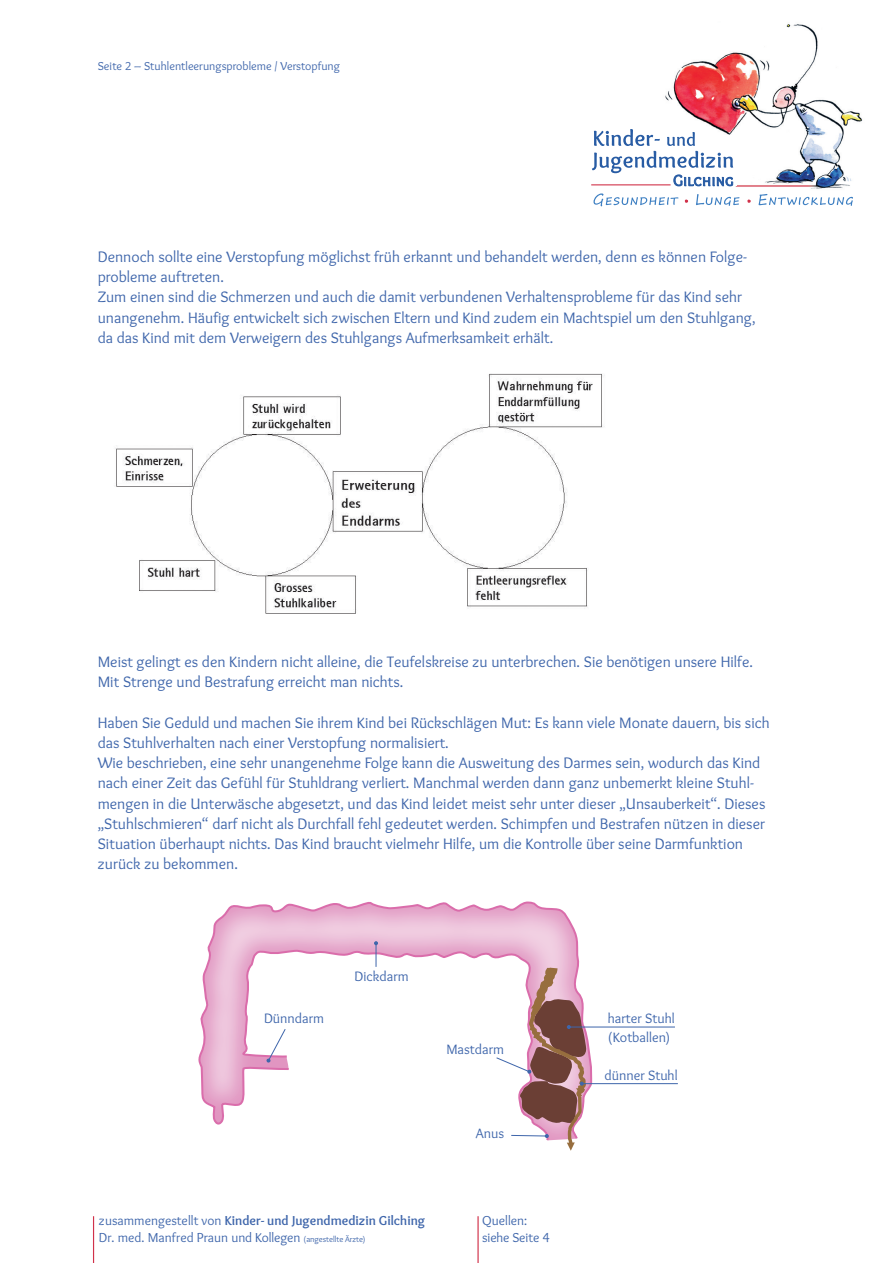
<style>
.page{position:relative;width:893px;height:1263px;background:#fff}
.page>*{position:absolute;margin:0;border:0;box-sizing:border-box;transform-origin:0 0}
.t1{font:15.75px/20.2px "Overlock";color:#3f66ab}
.t2{font:14.1px/18.1px "Overlock";color:#3f66ab}
.t3{font:13.5px/17.2px "Overlock";color:#3f66ab}
.t4{font:12px "Overlock";color:#3f66ab}
.s1{font-weight:700}
.s2{font-size:8.55px}
</style>
<div class="page">
<img style="left:665px;top:24px;width:198px;height:165px">
<hr style="left:591px;top:184px;width:80px;height:1px;background:#d1314a">
<svg style="left:759px;top:194px;width:94px;height:12px"></svg>
<svg style="left:747px;top:200px;width:4px;height:3px"></svg>
<svg style="left:696px;top:194px;width:43px;height:12px"></svg>
<svg style="left:593px;top:193px;width:85px;height:13px"></svg>
<svg style="left:592px;top:129px;width:145px;height:57px"></svg>
<hr style="left:477px;top:1216px;width:2px;height:47px;background:#d1314a">
<img style="left:115px;top:373px;width:490px;height:241px">
<svg style="left:198px;top:901px;width:396px;height:224px"></svg>
<svg style="left:239px;top:948px;width:310px;height:177px"></svg>
<hr style="left:569px;top:1026px;width:106px;height:1px;background:#3f66ab">
<hr style="left:582px;top:1083px;width:96px;height:1px;background:#3f66ab">
<svg style="left:266px;top:1028px;width:21px;height:35px"></svg>
<hr style="left:375px;top:943px;width:2px;height:24px;background:#3f66ab">
<svg style="left:374px;top:941px;width:4px;height:4px"></svg>
<svg style="left:495px;top:959px;width:94px;height:192px"></svg>
<hr style="left:93px;top:1216px;width:1px;height:47px;background:#d1314a">
<p class="t4" style="left:98px;top:60px;width:244px">Seite 2 – Stuhlentleerungsprobleme / Verstopfung</p>
<p class="t1" style="left:98px;top:247px;width:659px">Dennoch sollte eine Verstopfung möglichst früh erkannt und behandelt werden, denn es können Folge&shy;probleme auftreten.<br>Zum einen sind die Schmerzen und auch die damit verbundenen Verhaltensprobleme für das Kind sehr unangenehm. Häufig entwickelt sich zwischen Eltern und Kind zudem ein Machtspiel um den Stuhlgang, da das Kind mit dem Verweigern des Stuhlgangs Aufmerksamkeit erhält.</p>
<p class="t1" style="left:98px;top:652px;width:657px">Meist gelingt es den Kindern nicht alleine, die Teufelskreise zu unterbrechen. Sie benötigen unsere Hilfe.<br>Mit Strenge und Bestrafung erreicht man nichts.</p>
<p class="t1" style="left:98px;top:712px;width:673px">Haben Sie Geduld und machen Sie ihrem Kind bei Rückschlägen Mut: Es kann viele Monate dauern, bis sich das Stuhlverhalten nach einer Verstopfung normalisiert.<br>Wie beschrieben, eine sehr unangenehme Folge kann die Ausweitung des Darmes sein, wodurch das Kind nach einer Zeit das Gefühl für Stuhldrang verliert. Manchmal werden dann ganz unbemerkt kleine Stuhl&shy;mengen in die Unterwäsche abgesetzt, und das Kind leidet meist sehr unter dieser „Unsauberkeit“. Dieses „Stuhlschmieren“ darf nicht als Durchfall fehl gedeutet werden. Schimpfen und Bestrafen nützen in dieser Situation überhaupt nichts. Das Kind braucht vielmehr Hilfe, um die Kontrolle über seine Darmfunktion zurück zu bekommen.</p>
<p class="t2" style="left:264px;top:1010px;width:62px">Dünndarm</p>
<p class="t2" style="left:354px;top:967px;width:56px">Dickdarm</p>
<p class="t2" style="left:446px;top:1040px;width:59px">Mastdarm</p>
<p class="t2" style="left:476px;top:1124px;width:30px">Anus</p>
<p class="t3" style="left:99px;top:1212px;width:328px">zusammengestellt von <span class="s1">Kinder- und Jugendmedizin Gilching<br></span>Dr. med. Manfred Praun und Kollegen <span class="s2">(angestellte Ärzte)</span></p>
<p class="t3" style="left:482px;top:1212px;width:69px">Quellen: siehe Seite 4</p>
<p class="t2" style="left:608px;top:1010px;width:69px">harter Stuhl (Kotballen)</p>
<p class="t2" style="left:604px;top:1066px;width:75px">dünner Stuhl</p>
</div>
